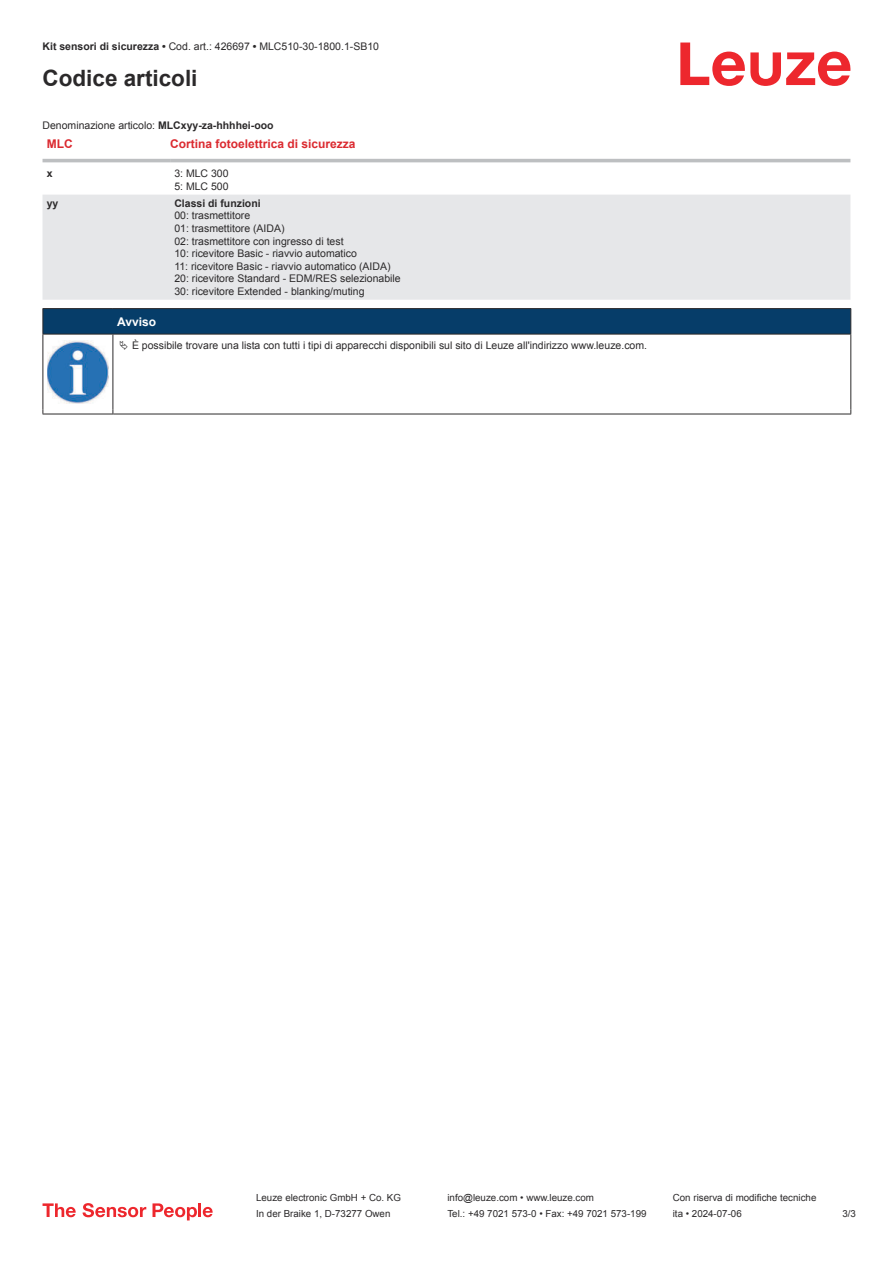
<style>
.page{position:relative;width:893px;height:1263px;background:#fff}
.page>*{position:absolute;margin:0;border:0;box-sizing:border-box;transform-origin:0 0}
.t1{font:700 22.5px "Arial";color:#2b292a}
.t2{font:700 12px "Arial";color:#db2a30}
.t3{font:700 12px "Arial";color:#fff}
.t4{font:10.5px/12.6px "Arial";color:#2b292a}
.t5{font:700 10.5px "Arial";color:#2b292a}
.t6{font:9.75px "Arial";color:#2b292a}
.s1{font-weight:700}
</style>
<div class="page">
<svg style="left:680px;top:43px;width:170px;height:43px"></svg>
<div style="left:43px;top:158px;width:807px;height:5px;background:#ebeced"></div>
<div style="left:43px;top:195px;width:807px;height:105px;background:#e6e7e9"></div>
<hr style="left:43px;top:159px;width:127px;height:3px;background:#bdbfc1">
<hr style="left:170px;top:159px;width:680px;height:3px;background:#bdbfc1">
<svg style="left:43px;top:1203px;width:33px;height:14px"></svg>
<svg style="left:83px;top:1203px;width:63px;height:14px"></svg>
<svg style="left:153px;top:1203px;width:44px;height:17px"></svg>
<hr style="left:198px;top:1203px;width:3px;height:14px;background:#ed272d">
<svg style="left:203px;top:1207px;width:10px;height:10px"></svg>
<svg style="left:44px;top:335px;width:806px;height:79px"></svg>
<hr style="left:43px;top:308px;width:70px;height:1px;background:#2b292a">
<hr style="left:43px;top:334px;width:70px;height:1px;background:#2b292a">
<hr style="left:113px;top:308px;width:738px;height:1px;background:#2b292a">
<div style="left:43px;top:309px;width:808px;height:25px;background:#063d69"></div>
<hr style="left:113px;top:334px;width:738px;height:1px;background:#2b292a">
<hr style="left:43px;top:334px;width:1px;height:75px;background:#2b292a">
<hr style="left:113px;top:334px;width:1px;height:75px;background:#2b292a">
<hr style="left:850px;top:334px;width:1px;height:75px;background:#2b292a">
<hr style="left:43px;top:414px;width:70px;height:1px;background:#2b292a">
<hr style="left:113px;top:414px;width:738px;height:1px;background:#2b292a">
<img style="left:47px;top:340px;width:61px;height:63px">
<div style="left:115px;top:335px;width:734px;height:20px;background:#fff"></div>
<p class="t4" style="left:43px;top:41px;width:338px"><span class="s1">Kit sensori di sicurezza •</span> Cod. art.: 426697 <span class="s1">•</span> MLC510-30-1800.1-SB10</p>
<h1 class="t1" style="left:43px;top:70px;width:157px">Codice articoli</h1>
<p class="t4" style="left:43px;top:120px;width:233px">Denominazione articolo: <span class="s1">MLCxyy-za-hhhhei-ooo</span></p>
<p class="t2" style="left:47px;top:139px;width:27px">MLC</p>
<p class="t2" style="left:170px;top:139px;width:187px">Cortina fotoelettrica di sicurezza</p>
<p class="t5" style="left:47px;top:170px;width:7px">x</p>
<p class="t4" style="left:174px;top:168px;width:56px">3: MLC 300<br>5: MLC 500</p>
<p class="t5" style="left:47px;top:199px;width:13px">yy</p>
<p class="t5" style="left:174px;top:199px;width:88px">Classi di funzioni</p>
<p class="t4" style="left:174px;top:210px;width:228px">00: trasmettitore<br>01: trasmettitore (AIDA)<br>02: trasmettitore con ingresso di test<br>10: ricevitore Basic - riavvio automatico<br>11: ricevitore Basic - riavvio automatico (AIDA)<br>20: ricevitore Standard - EDM/RES selezionabile 30: ricevitore Extended - blanking/muting</p>
<p class="t3" style="left:117px;top:317px;width:40px">Avviso</p>
<p class="t4" style="left:132px;top:340px;width:517px">È possibile trovare una lista con tutti i tipi di apparecchi disponibili sul sito di Leuze all'indirizzo www.leuze.com.</p>
<p class="t6" style="left:256px;top:1194px;width:146px">Leuze electronic GmbH + Co. KG</p>
<p class="t6" style="left:447px;top:1194px;width:148px">info@leuze.com • www.leuze.com</p>
<p class="t6" style="left:673px;top:1194px;width:145px">Con riserva di modifiche tecniche</p>
<p class="t6" style="left:256px;top:1210px;width:136px">In der Braike 1, D-73277 Owen</p>
<p class="t6" style="left:447px;top:1210px;width:201px">Tel.: +49 7021 573-0 • Fax: +49 7021 573-199</p>
<p class="t6" style="left:673px;top:1210px;width:70px">ita • 2024-07-06</p>
<p class="t6" style="left:842px;top:1210px;width:15px">3 /3</p>
</div>
